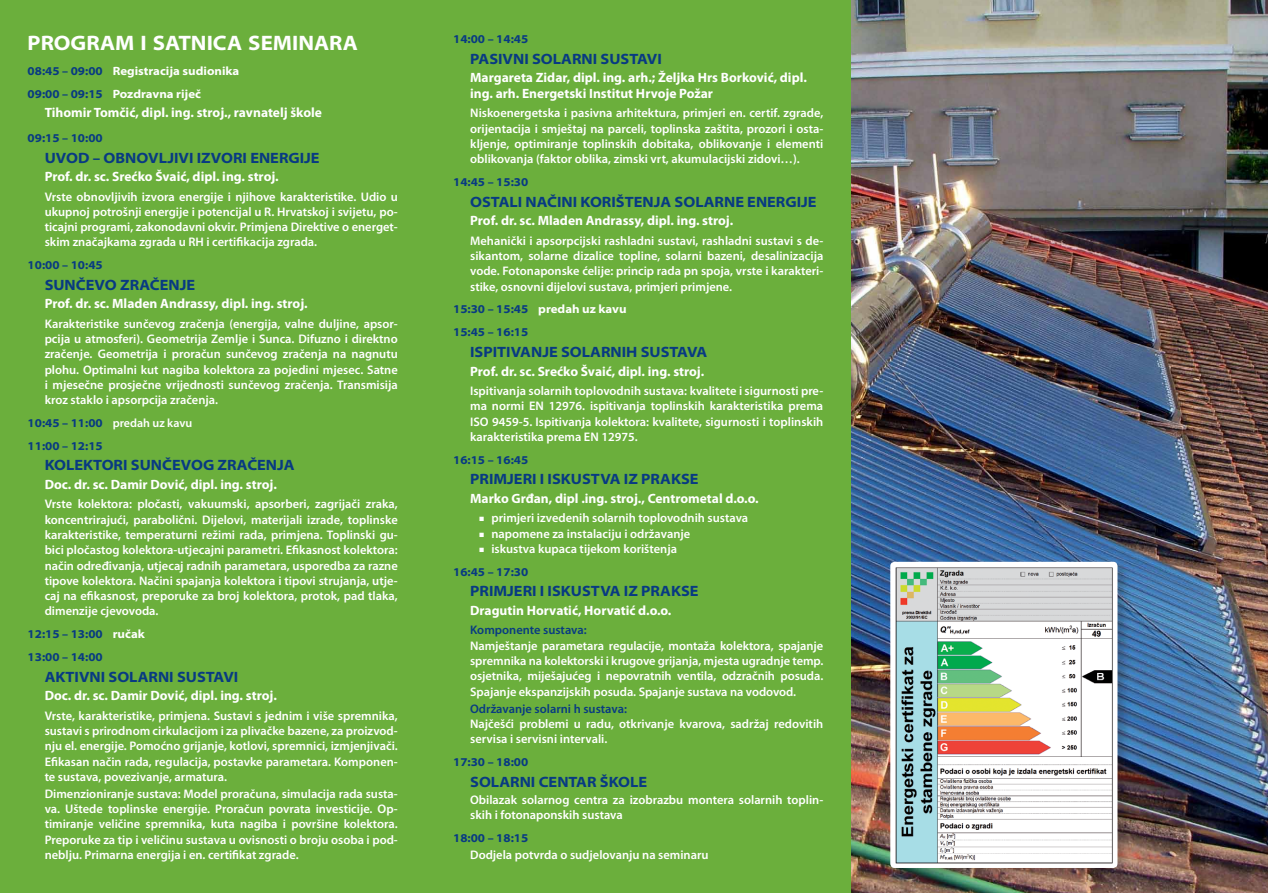
<style>
.page{position:relative;width:1268px;height:893px;background:#fff}
.page>*{position:absolute;margin:0;border:0;box-sizing:border-box;transform-origin:0 0}
.t1{font:700 semi-expanded 21px "Myriad Pro";color:#fff}
.t2{font:700 semi-expanded 15px "Myriad Pro";color:#083a82}
.t3{font:700 13.5px/15.5px "Myriad Pro";color:#fff}
.t4{font:600 12.45px/15.3px "Myriad Pro";color:#fff;text-align:justify}
.t5{font:600 12.45px "Myriad Pro";color:#083a82}
.t6{font:700 semi-expanded 12px/23px "Myriad Pro";color:#083a82}
.t7{font:700 semi-expanded 12px/23px "Myriad Pro";color:#fff}
.s1{color:#083a82}
.s2{font-weight:600;font-stretch:normal;color:#fff}
.s3{color:#fff}
</style>
<div class="page">
<div style="left:0;top:0;width:1267px;height:893px;background:#6baf3c"></div>
<img style="left:851px;top:0;width:416px;height:893px">
<div style="left:888px;top:560px;width:242px;height:321px;background:#231f20;opacity:.25"></div>
<div style="left:890px;top:562px;width:227px;height:306px;background:#fff;border-radius:4px"></div>
<img style="left:895px;top:567px;width:217px;height:297px">
<h1 class="t1" style="left:28px;top:29px;width:332px">PROGRAM I SATNICA SEMINARA</h1>
<p class="t7" style="left:28px;top:59px;width:213px"><span class="s1">08:45 – 09:00</span> Registracija sudionika<br><span class="s1">09:00 – 09:15</span> Pozdravna riječ</p>
<p class="t3" style="left:45px;top:104px;width:279px">Tihomir Tomčić, dipl. ing. stroj., ravnatelj škole</p>
<p class="t6" style="left:28px;top:126px;width:77px">09:15 – 10:00</p>
<p class="t2" style="left:45px;top:148px;width:276px">UVOD – OBNOVLJIVI IZVORI ENERGIJE</p>
<p class="t3" style="left:45px;top:168px;width:235px">Prof. dr. sc. Srećko Švaić, dipl. ing. stroj.</p>
<p class="t4" style="left:45px;top:188px;width:354px">Vrste obnovljivih izvora energije i njihove karakteristike. Udio u ukupnoj potrošnji energije i potencijal u R. Hrvatskoj i svijetu, po&shy;ticajni programi, zakonodavni okvir. Primjena Direktive o energet&shy;skim značajkama zgrada u RH i certifikacija zgrada.</p>
<p class="t6" style="left:28px;top:253px;width:77px">10:00 – 10:45</p>
<p class="t2" style="left:45px;top:275px;width:152px">SUNČEVO ZRAČENJE</p>
<p class="t3" style="left:45px;top:295px;width:264px">Prof. dr. sc. Mladen Andrassy, dipl. ing. stroj.</p>
<p class="t4" style="left:45px;top:316px;width:354px">Karakteristike sunčevog zračenja (energija, valne duljine, apsor&shy;pcija u atmosferi). Geometrija Zemlje i Sunca. Difuzno i direktno zračenje. Geometrija i proračun sunčevog zračenja na nagnutu plohu. Optimalni kut nagiba kolektora za pojedini mjesec. Satne i mjesečne prosječne vrijednosti sunčevog zračenja. Transmisija kroz staklo i apsorpcija zračenja.</p>
<p class="t6" style="left:28px;top:411px;width:166px">10:45 – 11:00 <span class="s2">predah uz kavu<br></span>11:00 – 12:15</p>
<p class="t2" style="left:45px;top:455px;width:251px">KOLEKTORI SUNČEVOG ZRAČENJA</p>
<p class="t3" style="left:45px;top:476px;width:234px">Doc. dr. sc. Damir Dović, dipl. ing. stroj.</p>
<p class="t4" style="left:45px;top:496px;width:354px">Vrste kolektora: pločasti, vakuumski, apsorberi, zagrijači zraka, koncentrirajući, parabolični. Dijelovi, materijali izrade, toplinske karakteristike, temperaturni režimi rada, primjena. Toplinski gu&shy;bici pločastog kolektora-utjecajni parametri. Efikasnost kolektora: način određivanja, utjecaj radnih parametara, usporedba za razne tipove kolektora. Načini spajanja kolektora i tipovi strujanja, utje&shy;caj na efikasnost, preporuke za broj kolektora, protok, pad tlaka, dimenzije cjevovoda.</p>
<p class="t6" style="left:28px;top:622px;width:119px">12:15 – 13:00 <span class="s3">ručak<br></span>13:00 – 14:00</p>
<p class="t2" style="left:45px;top:667px;width:195px">AKTIVNI SOLARNI SUSTAVI</p>
<p class="t3" style="left:45px;top:687px;width:234px">Doc. dr. sc. Damir Dović, dipl. ing. stroj.</p>
<p class="t4" style="left:45px;top:708px;width:354px">Vrste, karakteristike, primjena. Sustavi s jednim i više spremnika, sustavi s prirodnom cirkulacijom i za plivačke bazene, za proizvod&shy;nju el. energije. Pomoćno grijanje, kotlovi, spremnici, izmjenjivači.<br>Efikasan način rada, regulacija, postavke parametara. Komponen&shy;te sustava, povezivanje, armatura.</p>
<p class="t4" style="left:45px;top:786px;width:354px">Dimenzioniranje sustava: Model proračuna, simulacija rada susta&shy;va. Uštede toplinske energije. Proračun povrata investicije. Op&shy;timiranje veličine spremnika, kuta nagiba i površine kolektora.<br>Preporuke za tip i veličinu sustava u ovisnosti o broju osoba i pod&shy;neblju. Primarna energija i en. certifikat zgrade.</p>
<p class="t6" style="left:453px;top:27px;width:77px">14:00 – 14:45</p>
<p class="t2" style="left:470px;top:49px;width:193px">PASIVNI SOLARNI SUSTAVI</p>
<p class="t3" style="left:470px;top:70px;width:338px">Margareta Zidar, dipl. ing. arh.; Željka Hrs Borković, dipl. ing. arh. Energetski Institut Hrvoje Požar</p>
<p class="t4" style="left:470px;top:105px;width:354px">Niskoenergetska i pasivna arhitektura, primjeri en. certif. zgrade, orijentacija i smještaj na parceli, toplinska zaštita, prozori i osta&shy;kljenje, optimiranje toplinskih dobitaka, oblikovanje i elementi oblikovanja (faktor oblika, zimski vrt, akumulacijski zidovi…).</p>
<p class="t6" style="left:453px;top:170px;width:77px">14:45 – 15:30</p>
<p class="t2" style="left:470px;top:192px;width:348px">OSTALI NAČINI KORIŠTENJA SOLARNE ENERGIJE</p>
<p class="t3" style="left:470px;top:213px;width:264px">Prof. dr. sc. Mladen Andrassy, dipl. ing. stroj.</p>
<p class="t4" style="left:470px;top:233px;width:354px">Mehanički i apsorpcijski rashladni sustavi, rashladni sustavi s de&shy;sikantom, solarne dizalice topline, solarni bazeni, desalinizacija vode. Fotonaponske ćelije: princip rada pn spoja, vrste i karakteri&shy;stike, osnovni dijelovi sustava, primjeri primjene.</p>
<p class="t6" style="left:453px;top:297px;width:175px">15:30 – 15:45 <span class="s3">predah uz kavu<br></span>15:45 – 16:15</p>
<p class="t2" style="left:470px;top:342px;width:239px">ISPITIVANJE SOLARNIH SUSTAVA</p>
<p class="t3" style="left:470px;top:363px;width:235px">Prof. dr. sc. Srećko Švaić, dipl. ing. stroj.</p>
<p class="t4" style="left:470px;top:383px;width:354px">Ispitivanja solarnih toplovodnih sustava: kvalitete i sigurnosti pre&shy;ma normi EN 12976. ispitivanja toplinskih karakteristika prema ISO 9459-5. Ispitivanja kolektora: kvalitete, sigurnosti i toplinskih karakteristika prema EN 12975.</p>
<p class="t6" style="left:453px;top:448px;width:77px">16:15 – 16:45</p>
<p class="t2" style="left:470px;top:469px;width:230px">PRIMJERI I ISKUSTVA IZ PRAKSE</p>
<p class="t3" style="left:470px;top:490px;width:290px">Marko Grđan, dipl .ing. stroj., Centrometal d.o.o.</p>
<p class="t4" style="left:491px;top:510px;width:258px;text-align:left">primjeri izvedenih solarnih toplovodnih sustava napomene za instalaciju i održavanje<br>iskustva kupaca tijekom korištenja</p>
<p class="t6" style="left:453px;top:560px;width:77px">16:45 – 17:30</p>
<p class="t2" style="left:470px;top:581px;width:230px">PRIMJERI I ISKUSTVA IZ PRAKSE</p>
<p class="t3" style="left:470px;top:602px;width:203px">Dragutin Horvatić, Horvatić d.o.o.</p>
<p class="t5" style="left:470px;top:622px;width:118px">Komponente sustava:</p>
<p class="t4" style="left:470px;top:638px;width:354px">Namještanje parametara regulacije, montaža kolektora, spajanje spremnika na kolektorski i krugove grijanja, mjesta ugradnje temp. osjetnika, miješajućeg i nepovratnih ventila, odzračnih posuda.<br>Spajanje ekspanzijskih posuda. Spajanje sustava na vodovod.</p>
<p class="t5" style="left:470px;top:701px;width:158px">Održavanje solarni h sustava:</p>
<p class="t4" style="left:470px;top:716px;width:354px">Najčešći problemi u radu, otkrivanje kvarova, sadržaj redovitih servisa i servisni intervali.</p>
<p class="t6" style="left:453px;top:750px;width:77px">17:30 – 18:00</p>
<p class="t2" style="left:470px;top:772px;width:178px">SOLARNI CENTAR ŠKOLE</p>
<p class="t4" style="left:470px;top:791px;width:354px">Obilazak solarnog centra za izobrazbu montera solarnih toplin&shy;skih i fotonaponskih sustava</p>
<p class="t6" style="left:453px;top:825px;width:77px">18:00 – 18:15</p>
<p class="t4" style="left:470px;top:847px;width:240px">Dodjela potvrda o sudjelovanju na seminaru</p>
</div>
